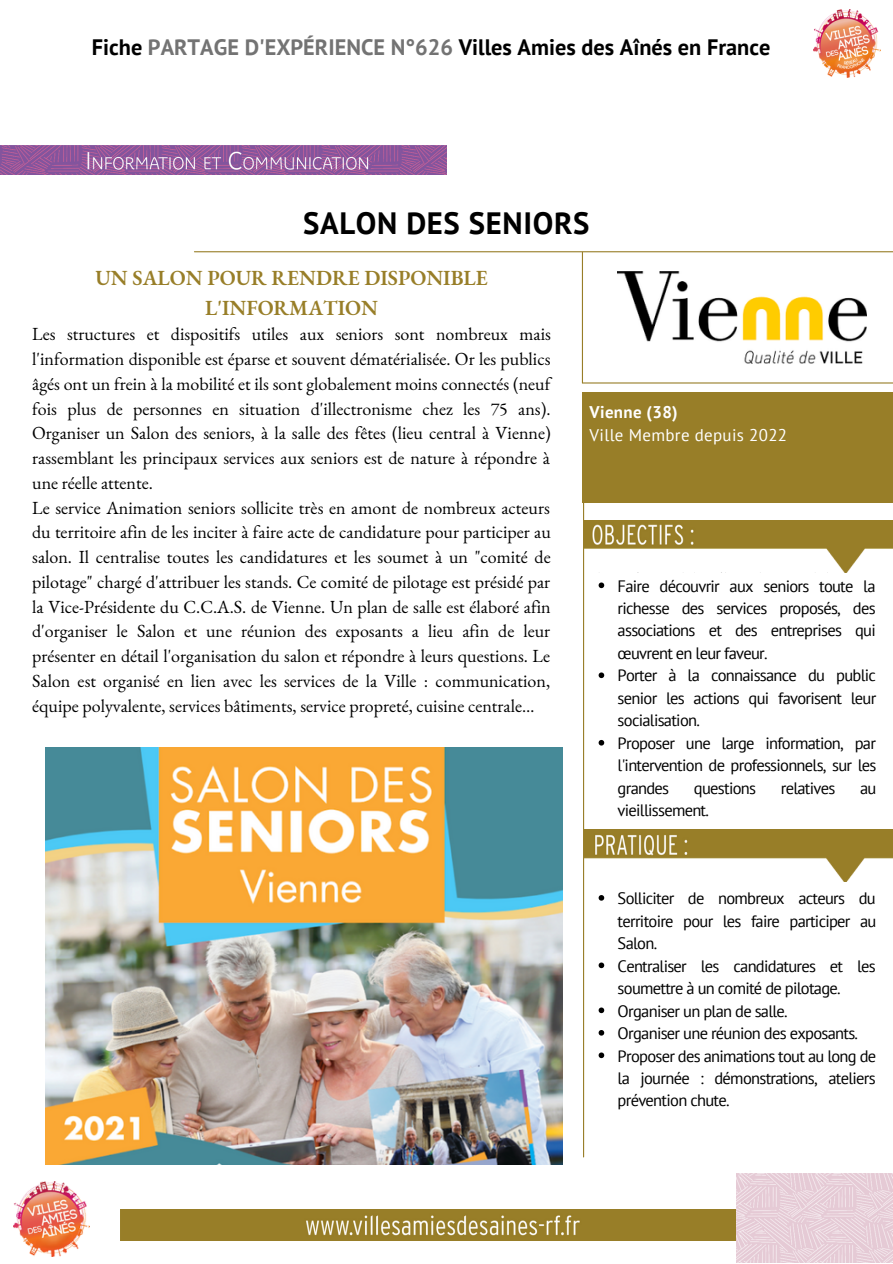
<style>
.page{position:relative;width:893px;height:1264px;background:#fff}
.page>*{position:absolute;margin:0;border:0;box-sizing:border-box;transform-origin:0 0}
.t1{font:700 30.75px "PT Sans";letter-spacing:.02em;color:#000}
.t2{font:700 22.35px "PT Sans";color:#000}
.t3{font:600 21px/29.2px "EB Garamond";color:#987e28;text-align:center}
.t4{font:18px/24.8px "EB Garamond";color:#000}
.t5{font:16.95px "PT Sans";letter-spacing:.02em;color:#fff}
.t6{font:700 16.95px "PT Sans";letter-spacing:.02em;color:#fff}
.t7{font:16.5px/22.5px "PT Sans";letter-spacing:-.045em;color:#000}
.s1{color:#737373}
</style>
<div class="page">
<hr style="left:583px;top:492px;width:1px;height:664px;background:#987e28">
<img style="left:120px;top:1209px;width:616px;height:31px">
<img style="left:736px;top:1173px;width:156px;height:89px">
<img style="left:0;top:145px;width:446px;height:30px">
<img style="left:584px;top:829px;width:308px;height:52px">
<img style="left:584px;top:520px;width:308px;height:52px">
<div style="left:582px;top:392px;width:310px;height:110px;background:#987e28"></div>
<hr style="left:194px;top:251px;width:698px;height:1px;background:#987e28">
<hr style="left:582px;top:252px;width:1px;height:131px;background:#987e28">
<hr style="left:582px;top:382px;width:310px;height:1px;background:#987e28">
<img style="left:14px;top:1181px;width:75px;height:75px">
<img style="left:813px;top:10px;width:67px;height:67px">
<img style="left:45px;top:747px;width:517px;height:417px">
<img style="left:617px;top:271px;width:249px;height:92px">
<svg style="left:598px;top:582px;width:6px;height:6px"></svg>
<svg style="left:598px;top:672px;width:6px;height:6px"></svg>
<svg style="left:598px;top:740px;width:6px;height:5px"></svg>
<svg style="left:598px;top:895px;width:6px;height:5px"></svg>
<svg style="left:598px;top:962px;width:6px;height:6px"></svg>
<svg style="left:598px;top:1007px;width:6px;height:6px"></svg>
<svg style="left:598px;top:1030px;width:6px;height:5px"></svg>
<svg style="left:598px;top:1052px;width:6px;height:6px"></svg>
<p class="t2" style="left:92px;top:32px;width:680px">Fiche <span class="s1">PARTAGE D'EXPÉRIENCE N°626</span> Villes Amies des Aînés en France</p>
<h1 class="t1" style="left:303px;top:202px;width:288px">SALON DES SENIORS</h1>
<p class="t3" style="left:95px;top:263px;width:394px">UN SALON POUR RENDRE DISPONIBLE<br>L'INFORMATION</p>
<p class="t4" style="left:32px;top:322px;width:520px">Les structures et dispositifs utiles aux seniors sont nombreux mais l'information disponible est éparse et souvent dématérialisée. Or les publics âgés ont un frein à la mobilité et ils sont globalement moins connectés (neuf fois plus de personnes en situation d'illectronisme chez les 75 ans).<br>Organiser un Salon des seniors, à la salle des fêtes (lieu central à Vienne) rassemblant les principaux services aux seniors est de nature à répondre à une réelle attente.<br>Le service Animation seniors sollicite très en amont de nombreux acteurs du territoire afin de les inciter à faire acte de candidature pour participer au salon. Il centralise toutes les candidatures et les soumet à un "comité de pilotage" chargé d'attribuer les stands. Ce comité de pilotage est présidé par la Vice-Présidente du C.C.A.S. de Vienne. Un plan de salle est élaboré afin d'organiser le Salon et une réunion des exposants a lieu afin de leur présenter en détail l'organisation du salon et répondre à leurs questions. Le Salon est organisé en lien avec les services de la Ville : communication, équipe polyvalente, services bâtiments, service propreté, cuisine centrale…</p>
<p class="t6" style="left:589px;top:400px;width:90px">Vienne (38)</p>
<p class="t5" style="left:589px;top:424px;width:199px">Ville Membre depuis 2022</p>
<p class="t7" style="left:617px;top:574px;width:260px">Faire découvrir aux seniors toute la richesse des services proposés, des associations et des entreprises qui œuvrent en leur faveur.<br>Porter à la connaissance du public senior les actions qui favorisent leur socialisation.<br>Proposer une large information, par l'intervention de professionnels, sur les grandes</p>
<p class="t7" style="left:694px;top:776px;width:64px">questions</p>
<p class="t7" style="left:780px;top:776px;width:56px">relatives</p>
<p class="t7" style="left:860px;top:776px;width:18px">au</p>
<p class="t7" style="left:617px;top:799px;width:93px">vieillissement.</p>
<p class="t7" style="left:617px;top:886px;width:260px">Solliciter de nombreux acteurs du territoire pour les faire participer au<br>Salon.<br>Centraliser les candidatures et les soumettre à un comité de pilotage.<br>Organiser un plan de salle.<br>Organiser une réunion des exposants.<br>Proposer des animations tout au long de la journée : démonstrations, ateliers prévention chute.</p>
</div>
